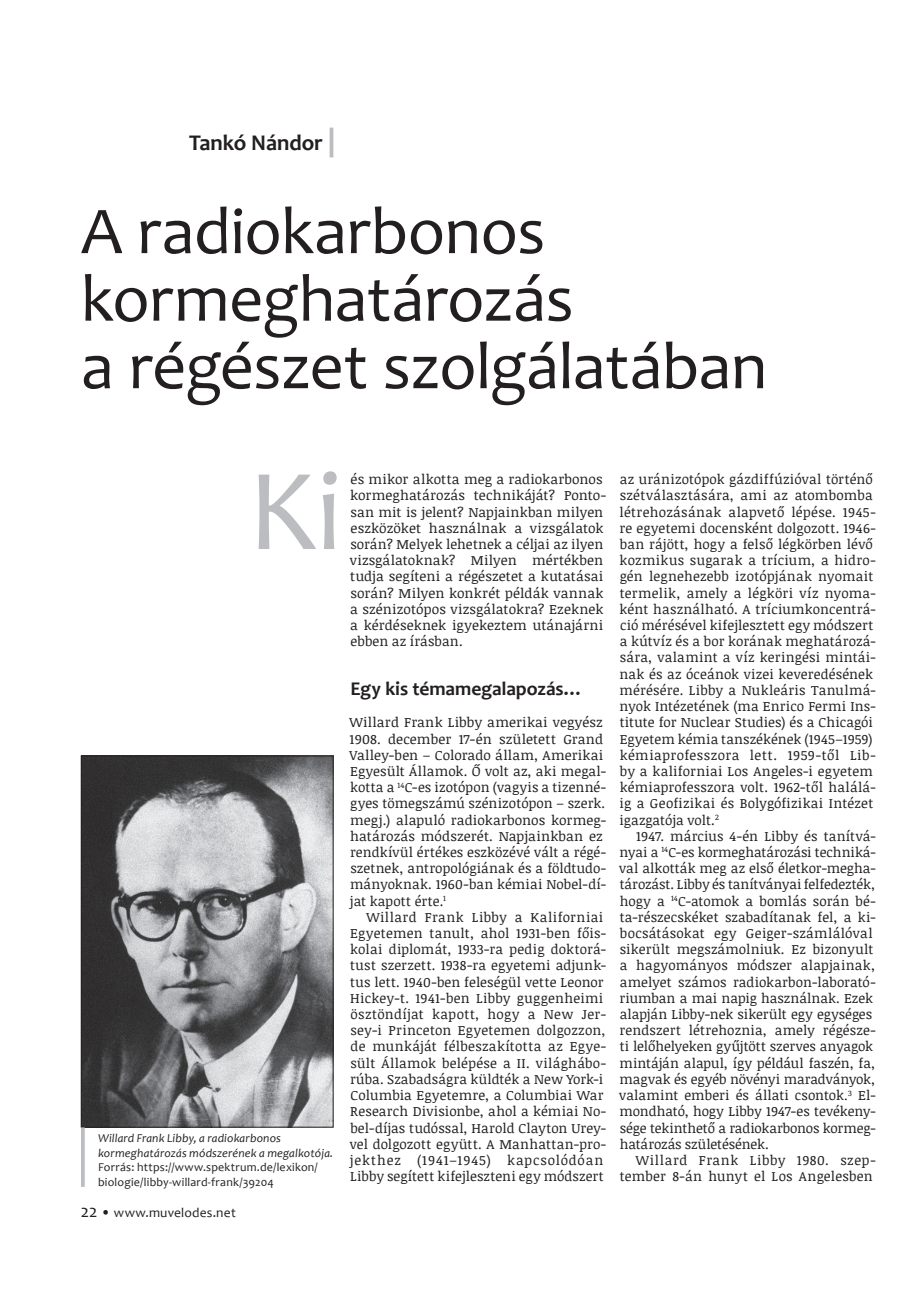
<style>
.page{position:relative;width:915px;height:1306px;background:#fff}
.page>*{position:absolute;margin:0;border:0;box-sizing:border-box;transform-origin:0 0}
.t1{font:117px "Candara";color:#bcbdc0}
.t2{font:67.5px/67.5px "Candara";letter-spacing:-.01em;color:#231f20}
.t3{font:700 22.5px "Candara";letter-spacing:-.005em;color:#231f20}
.t4{font:700 19.5px "Candara";color:#231f20}
.t5{font:13.5px/16.2px "Noticia Text";letter-spacing:.01em;color:#231f20}
.t6{font:13.5px/16.2px "Noticia Text";letter-spacing:.04em;color:#231f20;text-align:right}
.t7{font:13.5px "Candara";letter-spacing:.01em;color:#231f20}
.t8{font:12px/14.4px "Candara";letter-spacing:.015em;color:#231f20}
.t9{font:italic 12px/14.4px "Candara";letter-spacing:.015em;color:#231f20}
.s1{font-size:18px}
.s2{font-size:15px}
.s3{font-style:italic}
</style>
<div class="page">
<svg style="left:329px;top:128px;width:4px;height:29px"></svg>
<img style="left:83px;top:757px;width:248px;height:368px">
<div style="left:81px;top:755px;width:252px;height:372px;border:1px solid #231f20"></div>
<svg style="left:81px;top:1127px;width:4px;height:59px"></svg>
<h3 class="t3" style="left:189px;top:129px;width:135px">Tankó Nándor</h3>
<h2 class="t2" style="left:81px;top:197px;width:687px">A radiokarbonos kormeghatározás<br>a régészet szolgálatában</h2>
<h1 class="t1" style="left:248px;top:437px;width:95px">Ki</h1>
<p class="t9" style="left:98px;top:1131px;width:237px">Willard Frank Libby, a radiokarbonos kormeghatározás módszerének a megalkotója.</p>
<p class="t8" style="left:98px;top:1160px;width:221px">Forrás: https://www.spektrum.de/lexikon/ biologie/libby-willard-frank/39204</p>
<p class="t7" style="left:81px;top:1204px;width:156px"><span class="s1">22</span> <span class="s2">•</span> www.muvelodes.net</p>
<p class="t5" style="left:349px;top:471px;width:258px">és mikor alkotta meg a radiokarbonos kormeghatározás technikáját? Ponto&shy;san mit is jelent? Napjainkban milyen eszközöket használnak a vizsgálatok során? Melyek lehetnek a céljai az ilyen vizsgálatoknak? Milyen mértékben tudja segíteni a régészetet a kutatásai során? Milyen konkrét példák vannak a szénizotópos vizsgálatokra? Ezeknek a kérdéseknek igyekeztem utánajárni ebben az írásban.</p>
<h3 class="t4" style="left:350px;top:676px;width:234px">Egy kis témamegalapozás…</h3>
<p class="t5" style="left:349px;top:714px;width:258px">Willard Frank Libby amerikai vegyész 1908. december 17-én született Grand Valley-ben – Colorado állam, Amerikai Egyesült Államok. Ő volt az, aki megal&shy;kotta a <sup>14</sup>C-es izotópon (vagyis a tizenné&shy;gyes tömegszámú szénizotópon – szerk. megj.) alapuló radiokarbonos kormeg&shy;határozás módszerét. Napjainkban ez rendkívül értékes eszközévé vált a régé&shy;szetnek, antropológiának és a földtudo&shy;mányoknak. 1960-ban kémiai Nobel-dí&shy;jat kapott érte. <sup>1</sup></p>
<p class="t5" style="left:349px;top:908px;width:258px;text-indent:17px">Willard Frank Libby a Kaliforniai Egyetemen tanult, ahol 1931-ben főis&shy;kolai diplomát, 1933-ra pedig doktorá&shy;tust szerzett. 1938-ra egyetemi adjunk&shy;tus lett. 1940-ben feleségül vette Leonor Hickey-t. 1941-ben Libby guggenheimi ösztöndíjat kapott, hogy a New Jer&shy;sey-i Princeton Egyetemen dolgozzon, de munkáját félbeszakította az Egye&shy;sült Államok belépése a II. világhábo&shy;rúba. Szabadságra küldték a New York-i Columbia Egyetemre, a Columbiai War Research Divisionbe, ahol a kémiai No&shy;bel-díjas tudóssal, Harold Clayton Urey&shy;vel dolgozott együtt. A Manhattan-pro&shy;jekthez (1941–1945) kapcsolódóan Libby segített kifejleszteni egy módszert</p>
<p class="t5" style="left:619px;top:471px;width:258px">az uránizotópok gázdiffúzióval történő szétválasztására, ami az atombomba létrehozásának alapvető lépése. 1945- re egyetemi docensként dolgozott. 1946- ban rájött, hogy a felső légkörben lévő kozmikus sugarak a trícium, a hidro&shy;gén legnehezebb izotópjának nyomait termelik, amely a légköri víz nyoma&shy;ként használható. A tríciumkoncentrá&shy;ció mérésével kifejlesztett egy módszert a kútvíz és a bor korának meghatározá&shy;sára, valamint a víz keringési mintái&shy;nak és az óceánok vizei keveredésének mérésére. Libby a Nukleáris Tanulmá&shy;nyok Intézetének (ma Enrico Fermi Ins&shy;titute for Nuclear Studies) és a Chicagói Egyetem kémia tanszékének (1945–1959) kémiaprofesszora lett. 1959-től Lib&shy;by a kaliforniai Los Angeles-i egyetem kémiaprofesszora volt. 1962-től halálá&shy;ig a Geofizikai és Bolygófizikai Intézet igazgatója volt. <sup>2</sup></p>
<p class="t5" style="left:619px;top:827px;width:258px;text-indent:17px">1947. március 4-én Libby és tanítvá&shy;nyai a <sup>14</sup>C-es kormeghatározási techniká&shy;val alkották meg az első életkor-megha&shy;tározást. Libby és tanítványai felfedezték, hogy a <sup>14</sup>C-atomok a bomlás során bé&shy;ta-részecskéket szabadítanak fel, a ki&shy;bocsátásokat egy Geiger-számlálóval sikerült megszámolniuk. Ez bizonyult a hagyományos módszer alapjainak, amelyet számos radiokarbon-laborató&shy;riumban a mai napig használnak. Ezek alapján Libby-nek sikerült egy egységes rendszert létrehoznia, amely régésze&shy;ti lelőhelyeken gyűjtött szerves anyagok mintáján alapul, így például faszén, fa, magvak és egyéb növényi maradványok, valamint emberi és állati csontok<span class="s3">.</span><sup>3</sup> El&shy;mondható, hogy Libby 1947-es tevékeny&shy;sége tekinthető a radiokarbonos kormeg&shy;határozás születésének.</p>
<p class="t6" style="left:619px;top:1151px;width:257px">Willard Frank Libby 1980. szep&shy;tember 8-án hunyt el Los Angelesben</p>
</div>
